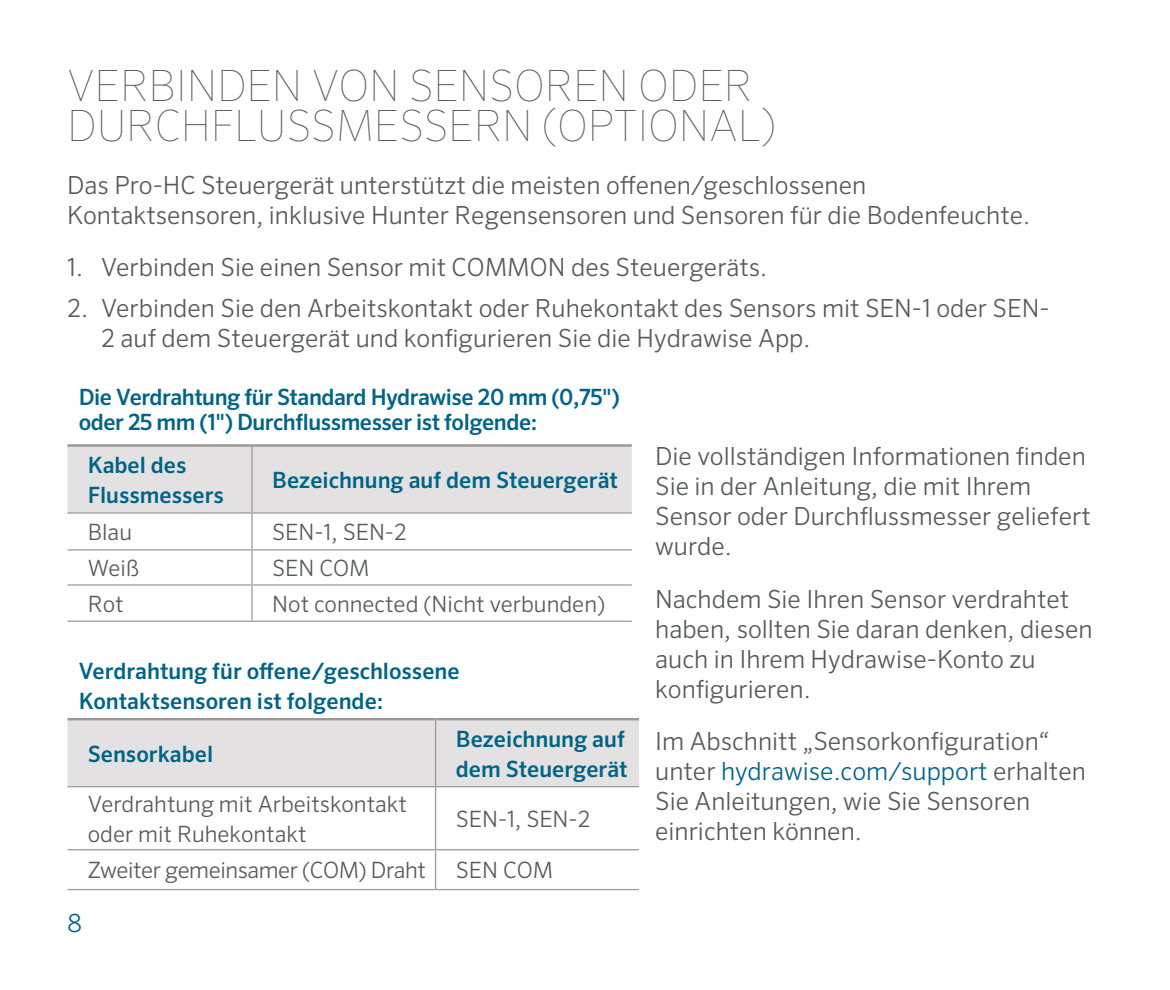
<style>
.page{position:relative;width:1170px;height:990px;background:#fff}
.page>*{position:absolute;margin:0;border:0;box-sizing:border-box;transform-origin:0 0}
.t1{font:100 43px/40px "Sero Pro";letter-spacing:.01em;color:#58595b}
.t2{font:300 25px/30px "Sero Pro";color:#58595b}
.t3{font:300 25px "Sero Pro";color:#006488}
.t4{font:500 22.5px/30px "Sero Pro";color:#006488}
.t5{font:300 22.5px/30px "Sero Pro";color:#58595b}
.t6{font:500 22.5px/25px "Sero Pro";letter-spacing:-.02em;color:#006488}
.t7{font:300 22.5px "Sero Pro";letter-spacing:-.02em;color:#58595b}
.s1{color:#006488}
</style>
<div class="page">
<div style="left:68px;top:447px;width:564px;height:65px;background:#e3e1e1"></div>
<hr style="left:251px;top:447px;width:2px;height:65px;background:#9c9896">
<hr style="left:251px;top:514px;width:2px;height:35px;background:#9c9896">
<hr style="left:251px;top:551px;width:2px;height:33px;background:#9c9896">
<hr style="left:251px;top:586px;width:2px;height:35px;background:#9c9896">
<hr style="left:68px;top:512px;width:184px;height:2px;background:#9c9896">
<hr style="left:252px;top:512px;width:380px;height:2px;background:#9c9896">
<hr style="left:68px;top:549px;width:184px;height:2px;background:#9c9896">
<hr style="left:252px;top:549px;width:380px;height:2px;background:#9c9896">
<hr style="left:68px;top:584px;width:184px;height:2px;background:#9c9896">
<hr style="left:252px;top:584px;width:380px;height:2px;background:#9c9896">
<hr style="left:68px;top:444px;width:184px;height:3px;background:#9c9896">
<hr style="left:252px;top:444px;width:380px;height:3px;background:#9c9896">
<hr style="left:68px;top:621px;width:184px;height:1px;background:#9c9896">
<hr style="left:252px;top:621px;width:380px;height:1px;background:#9c9896">
<div style="left:68px;top:720px;width:571px;height:66px;background:#e3e1e1"></div>
<hr style="left:435px;top:720px;width:1px;height:66px;background:#9c9896">
<hr style="left:435px;top:787px;width:1px;height:62px;background:#9c9896">
<hr style="left:435px;top:850px;width:1px;height:39px;background:#9c9896">
<hr style="left:68px;top:786px;width:368px;height:1px;background:#9c9896">
<hr style="left:436px;top:786px;width:203px;height:1px;background:#9c9896">
<hr style="left:68px;top:849px;width:368px;height:1px;background:#9c9896">
<hr style="left:436px;top:849px;width:203px;height:1px;background:#9c9896">
<hr style="left:68px;top:889px;width:368px;height:1px;background:#9c9896">
<hr style="left:436px;top:889px;width:203px;height:1px;background:#9c9896">
<hr style="left:68px;top:718px;width:368px;height:2px;background:#9c9896">
<hr style="left:436px;top:718px;width:203px;height:2px;background:#9c9896">
<h1 class="t1" style="left:67px;top:66px;width:710px">VERBINDEN VON SENSOREN ODER<br>DURCHFLUSSMESSERN (OPTIONAL)</h1>
<p class="t2" style="left:67px;top:169px;width:964px">Das Pro-HC Steuergerät unterstützt die meisten offenen/geschlossenen<br>Kontaktsensoren, inklusive Hunter Regensensoren und Sensoren für die Bodenfeuchte.</p>
<p class="t2" style="left:67px;top:252px;width:701px">1. Verbinden Sie einen Sensor mit COMMON des Steuergeräts.</p>
<p class="t2" style="left:101px;top:293px;width:950px;text-indent:-34px">2. Verbinden Sie den Arbeitskontakt oder Ruhekontakt des Sensors mit SEN-1 oder SEN-<br>2 auf dem Steuergerät und konfigurieren Sie die Hydrawise App.</p>
<p class="t6" style="left:79px;top:385px;width:542px">Die Verdrahtung für Standard Hydrawise 20 mm (0,75") oder 25 mm (1") Durchflussmesser ist folgende:</p>
<p class="t4" style="left:88px;top:450px;width:138px">Kabel des<br>Flussmessers</p>
<p class="t4" style="left:272px;top:465px;width:347px">Bezeichnung auf dem Steuergerät</p>
<p class="t5" style="left:88px;top:517px;width:46px">Blau</p>
<p class="t5" style="left:272px;top:517px;width:136px">SEN-1, SEN-2</p>
<p class="t5" style="left:88px;top:553px;width:53px">Weiß</p>
<p class="t5" style="left:272px;top:553px;width:99px">SEN COM</p>
<p class="t5" style="left:88px;top:589px;width:37px">Rot</p>
<p class="t5" style="left:272px;top:589px;width:335px">Not connected (Nicht verbunden)</p>
<p class="t4" style="left:79px;top:656px;width:382px">Verdrahtung für offene/geschlossene<br>Kontaktsensoren ist folgende:</p>
<p class="t4" style="left:88px;top:739px;width:127px">Sensorkabel</p>
<p class="t4" style="left:456px;top:724px;width:173px">Bezeichnung auf dem Steuergerät</p>
<p class="t5" style="left:88px;top:789px;width:321px">Verdrahtung mit Arbeitskontakt oder mit Ruhekontakt</p>
<p class="t5" style="left:456px;top:804px;width:136px">SEN-1, SEN-2</p>
<p class="t7" style="left:88px;top:857px;width:340px">Zweiter gemeinsamer (COM) Draht</p>
<p class="t5" style="left:456px;top:855px;width:99px">SEN COM</p>
<p class="t3" style="left:68px;top:909px;width:16px">8</p>
<p class="t2" style="left:655px;top:441px;width:437px">Die vollständigen Informationen finden<br>Sie in der Anleitung, die mit Ihrem<br>Sensor oder Durchflussmesser geliefert wurde.</p>
<p class="t2" style="left:655px;top:584px;width:439px">Nachdem Sie Ihren Sensor verdrahtet haben, sollten Sie daran denken, diesen auch in Ihrem Hydrawise-Konto zu konfigurieren.</p>
<p class="t2" style="left:655px;top:726px;width:432px">Im Abschnitt „Sensorkonfiguration“ unter <span class="s1">hydrawise.com/support</span> erhalten Sie Anleitungen, wie Sie Sensoren einrichten können.</p>
</div>
